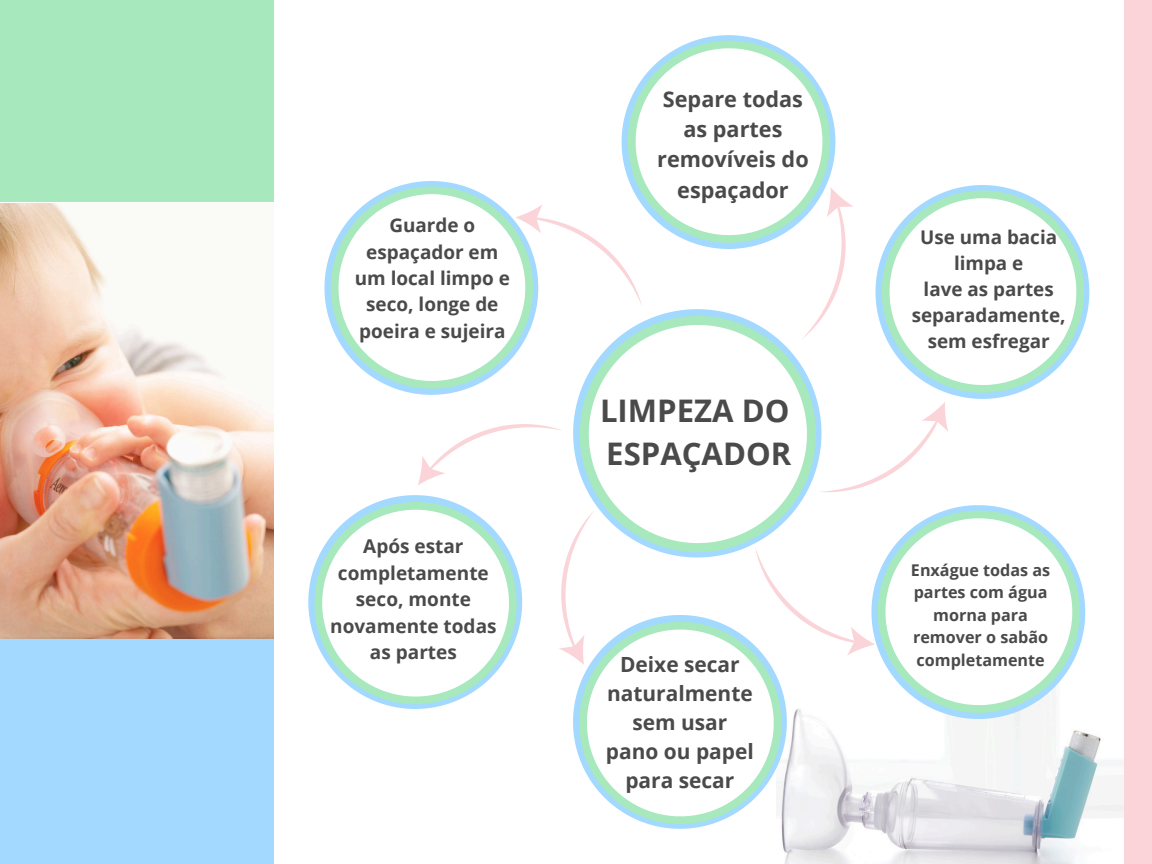
<style>
.page{position:relative;width:1152px;height:864px;background:#fff}
.page>*{position:absolute;margin:0;border:0;box-sizing:border-box;transform-origin:0 0}
.t1{font:700 31.05px/43.2px "Open Sans";color:#4a4a4a}
.t2{font:700 21.6px/30.2px "Open Sans";color:#4a4a4a;text-align:center}
.t3{font:700 20.85px/29.1px "Open Sans";color:#4a4a4a;text-align:center}
.t4{font:700 19.05px/26.4px "Open Sans";color:#4a4a4a;text-align:center}
.t5{font:700 18.9px/26.2px "Open Sans";color:#4a4a4a;text-align:center}
.t6{font:700 16.2px/22.5px "Open Sans";color:#4a4a4a;text-align:center}
</style>
<div class="page">
<div style="left:0;top:0;width:273px;height:202px;background:#a7e8bd"></div>
<img style="left:781px;top:719px;width:343px;height:145px">
<div style="left:1124px;top:0;width:28px;height:864px;background:#fad4d8"></div>
<div style="left:0;top:638px;width:273px;height:226px;background:#a3d9ff"></div>
<img style="left:0;top:203px;width:273px;height:436px">
<svg style="left:324px;top:251px;width:142px;height:144px"></svg>
<svg style="left:331px;top:234px;width:153px;height:155px"></svg>
<svg style="left:694px;top:35px;width:69px;height:6px"></svg>
<svg style="left:678px;top:41px;width:101px;height:7px"></svg>
<svg style="left:875px;top:185px;width:214px;height:214px"></svg>
<svg style="left:882px;top:191px;width:202px;height:202px"></svg>
<svg style="left:890px;top:198px;width:186px;height:187px"></svg>
<svg style="left:875px;top:505px;width:210px;height:214px"></svg>
<svg style="left:878px;top:511px;width:202px;height:202px"></svg>
<svg style="left:886px;top:518px;width:186px;height:187px"></svg>
<svg style="left:308px;top:495px;width:214px;height:214px"></svg>
<svg style="left:314px;top:502px;width:203px;height:202px"></svg>
<svg style="left:322px;top:510px;width:187px;height:187px"></svg>
<svg style="left:648px;top:816px;width:139px;height:12px"></svg>
<svg style="left:629px;top:816px;width:152px;height:8px"></svg>
<svg style="left:573px;top:393px;width:246px;height:81px"></svg>
<svg style="left:580px;top:381px;width:236px;height:113px;background:#b1e6da"></svg>
<svg style="left:589px;top:381px;width:218px;height:129px"></svg>
<svg style="left:819px;top:402px;width:129px;height:90px"></svg>
<svg style="left:339px;top:48px;width:515px;height:333px"></svg>
<svg style="left:418px;top:424px;width:142px;height:61px"></svg>
<svg style="left:559px;top:510px;width:316px;height:306px"></svg>
<h3 class="t5" style="left:355px;top:212px;width:157px">Guarde o espaçador em um local limpo e seco, longe de poeira e sujeira</h3>
<h3 class="t4" style="left:330px;top:533px;width:168px">Após estar completamente seco, monte novamente todas as partes</h3>
<h3 class="t2" style="left:657px;top:84px;width:153px">Separe todas as partes removíveis do espaçador</h3>
<p class="t1" style="left:600px;top:388px;width:193px">LIMPEZA DO<br>ESPAÇADOR</p>
<h2 class="t3" style="left:606px;top:649px;width:149px">Deixe secar naturalmente sem usar pano ou papel para secar</h2>
<h2 class="t5" style="left:912px;top:223px;width:155px">Use uma bacia limpa e<br>lave as partes separadamente, sem esfregar</h2>
<h1 class="t6" style="left:911px;top:558px;width:141px">Enxágue todas as partes com água morna para remover o sabão completamente</h1>
</div>
